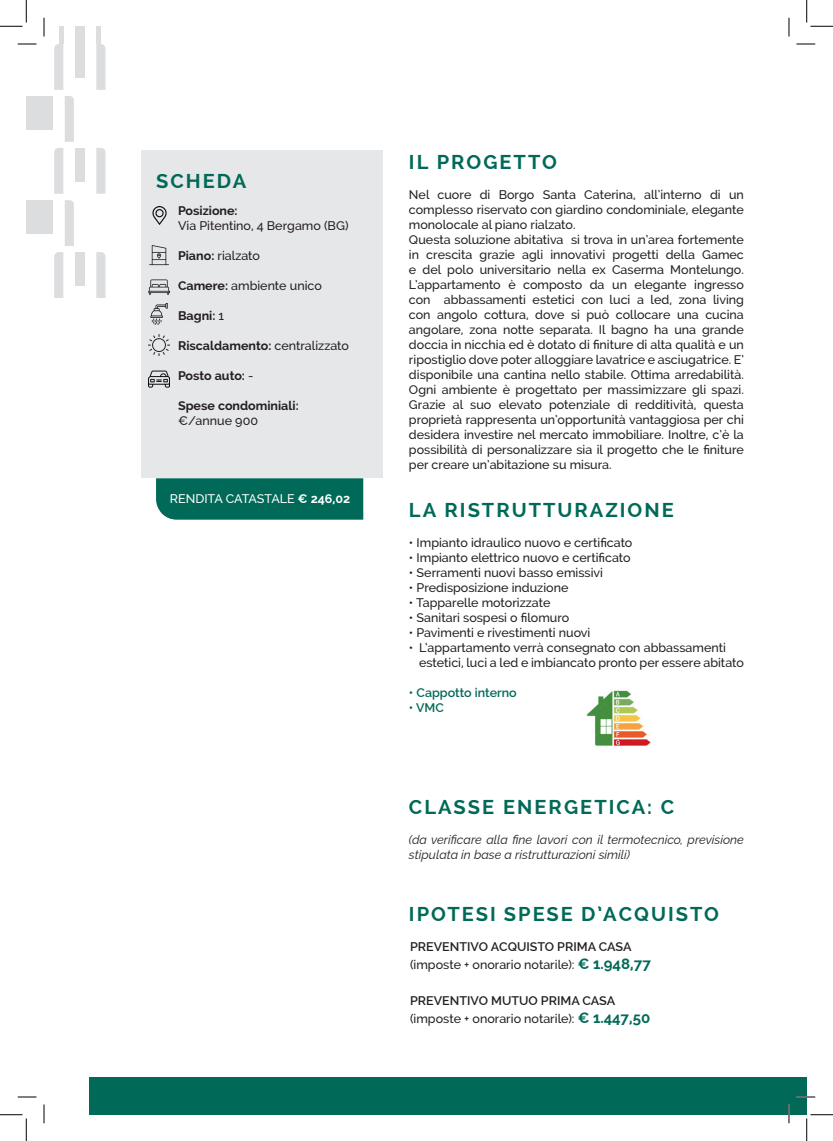
<style>
.page{position:relative;width:833px;height:1141px;background:#fff}
.page>*{position:absolute;margin:0;border:0;box-sizing:border-box;transform-origin:0 0}
.t1{font:700 20px "Raleway";letter-spacing:.1em;color:#006957}
.t2{font:500 12.5px/15px "Raleway";color:#231f20;text-align:justify}
.t3{font:italic 12.5px/15px "Raleway";color:#231f20}
.t4{font:700 12.5px "Raleway";color:#231f20}
.t5{font:600 12.5px "Raleway";color:#231f20}
.t6{font:500 12.5px "Raleway";letter-spacing:-.005em;color:#fff}
.t7{font:600 12.5px "Raleway";color:#006957}
.s1{font-weight:700}
.s2{font-weight:500}
.s3{font-weight:700;font-size:15px;color:#006957}
</style>
<div class="page">
<div style="left:89px;top:1076px;width:717px;height:38px;background:#006957"></div>
<div style="left:76px;top:252px;width:9px;height:34px;background:#dcdddf"></div>
<svg style="left:96px;top:252px;width:9px;height:46px"></svg>
<svg style="left:54px;top:252px;width:9px;height:46px"></svg>
<div style="left:26px;top:200px;width:27px;height:34px;background:#dcdddf"></div>
<svg style="left:65px;top:200px;width:9px;height:46px"></svg>
<div style="left:76px;top:148px;width:9px;height:33px;background:#dcdddf"></div>
<svg style="left:96px;top:148px;width:9px;height:46px"></svg>
<svg style="left:54px;top:148px;width:9px;height:46px"></svg>
<div style="left:26px;top:96px;width:27px;height:34px;background:#dcdddf"></div>
<svg style="left:65px;top:96px;width:9px;height:46px"></svg>
<div style="left:76px;top:26px;width:9px;height:52px;background:#dcdddf"></div>
<svg style="left:96px;top:44px;width:9px;height:46px"></svg>
<svg style="left:54px;top:44px;width:9px;height:46px"></svg>
<hr style="left:59px;top:26px;width:4px;height:18px;background:#dcdddf">
<div style="left:96px;top:26px;width:5px;height:18px;background:#dcdddf"></div>
<div style="left:141px;top:150px;width:242px;height:328px;background:#e6e7e9"></div>
<div style="left:156px;top:478px;width:207px;height:41px;background:#006957"></div>
<img style="left:148px;top:335px;width:22px;height:21px">
<img style="left:150px;top:304px;width:18px;height:21px">
<img style="left:148px;top:279px;width:22px;height:16px">
<img style="left:149px;top:245px;width:20px;height:21px">
<img style="left:152px;top:206px;width:15px;height:18px">
<img style="left:148px;top:370px;width:22px;height:18px">
<img style="left:586px;top:690px;width:65px;height:56px">
<svg style="left:18px;top:43px;width:18px;height:2px"></svg>
<svg style="left:796px;top:43px;width:18px;height:2px"></svg>
<svg style="left:18px;top:1096px;width:18px;height:1px"></svg>
<svg style="left:796px;top:1096px;width:18px;height:1px"></svg>
<svg style="left:43px;top:18px;width:2px;height:18px"></svg>
<svg style="left:43px;top:1104px;width:2px;height:19px"></svg>
<svg style="left:788px;top:18px;width:1px;height:18px"></svg>
<svg style="left:787px;top:1104px;width:2px;height:19px"></svg>
<svg style="left:0;top:0;width:27px;height:27px"></svg>
<svg style="left:0;top:1114px;width:27px;height:26px"></svg>
<svg style="left:806px;top:0;width:26px;height:27px"></svg>
<svg style="left:806px;top:1114px;width:26px;height:26px"></svg>
<p class="t1" style="left:156px;top:169px;width:92px">SCHEDA</p>
<p class="t4" style="left:178px;top:203px;width:61px">Posizione:</p>
<p class="t2" style="left:178px;top:218px;width:172px">Via Pitentino, 4 Bergamo (BG)</p>
<p class="t2" style="left:178px;top:248px;width:83px"><span class="s1">Piano:</span> rialzato</p>
<p class="t2" style="left:178px;top:278px;width:145px"><span class="s1">Camere:</span> ambiente unico</p>
<p class="t4" style="left:178px;top:308px;width:47px">Bagni: <span class="s2">1</span></p>
<p class="t4" style="left:178px;top:338px;width:172px">Riscaldamento: <span class="s2">centralizzato</span></p>
<p class="t4" style="left:178px;top:368px;width:77px">Posto auto: <span class="s2">-</span></p>
<p class="t4" style="left:178px;top:398px;width:122px">Spese condominiali:</p>
<p class="t2" style="left:178px;top:413px;width:81px">€/annue 900</p>
<p class="t6" style="left:170px;top:491px;width:182px">RENDITA CATASTALE <span class="s1">€ 246,02</span></p>
<p class="t1" style="left:409px;top:151px;width:149px">IL PROGETTO</p>
<p class="t2" style="left:409px;top:187px;width:336px">Nel cuore di Borgo Santa Caterina, all’interno di un complesso riservato con giardino condominiale, elegante monolocale al piano rialzato.</p>
<p class="t2" style="left:409px;top:232px;width:336px">Questa soluzione abitativa si trova in un’area fortemente in crescita grazie agli innovativi progetti della Gamec e del polo universitario nella ex Caserma Montelungo.<br>L’appartamento è composto da un elegante ingresso con abbassamenti estetici con luci a led, zona living con angolo cottura, dove si può collocare una cucina angolare, zona notte separata. Il bagno ha una grande doccia in nicchia ed è dotato di finiture di alta qualità e un ripostiglio dove poter alloggiare lavatrice e asciugatrice. E’ disponibile una cantina nello stabile. Ottima arredabilità.<br>Ogni ambiente è progettato per massimizzare gli spazi.<br>Grazie al suo elevato potenziale di redditività, questa proprietà rappresenta un’opportunità vantaggiosa per chi desidera investire nel mercato immobiliare. Inoltre, c’è la possibilità di personalizzare sia il progetto che le finiture per creare un’abitazione su misura.</p>
<p class="t1" style="left:409px;top:498px;width:266px">LA RISTRUTTURAZIONE</p>
<p class="t2" style="left:409px;top:535px;width:225px">• Impianto idraulico nuovo e certificato</p>
<p class="t2" style="left:409px;top:550px;width:223px">• Impianto elettrico nuovo e certificato</p>
<p class="t2" style="left:409px;top:565px;width:195px">• Serramenti nuovi basso emissivi</p>
<p class="t2" style="left:409px;top:580px;width:161px">• Predisposizione induzione</p>
<p class="t2" style="left:409px;top:595px;width:143px">• Tapparelle motorizzate</p>
<p class="t2" style="left:409px;top:610px;width:162px">• Sanitari sospesi o filomuro</p>
<p class="t2" style="left:409px;top:625px;width:183px">• Pavimenti e rivestimenti nuovi</p>
<p class="t2" style="left:409px;top:640px;width:318px">• L’appartamento verrà consegnato con abbassamenti</p>
<p class="t2" style="left:419px;top:655px;width:326px">estetici, luci a led e imbiancato pronto per essere abitato</p>
<p class="t7" style="left:409px;top:685px;width:109px">• Cappotto interno</p>
<p class="t7" style="left:409px;top:700px;width:36px">• VMC</p>
<p class="t1" style="left:409px;top:795px;width:267px">CLASSE ENERGETICA: C</p>
<p class="t3" style="left:409px;top:831px;width:336px">(da verificare alla fine lavori con il termotecnico, previsione stipulata in base a ristrutturazioni simili)</p>
<p class="t1" style="left:409px;top:902px;width:311px">IPOTESI SPESE D’ACQUISTO</p>
<p class="t5" style="left:410px;top:938px;width:223px">PREVENTIVO ACQUISTO PRIMA CASA</p>
<p class="t2" style="left:410px;top:956px;width:242px">(imposte + onorario notarile): <span class="s3">€ 1.948,77</span></p>
<p class="t5" style="left:410px;top:992px;width:206px">PREVENTIVO MUTUO PRIMA CASA</p>
<p class="t2" style="left:410px;top:1010px;width:241px">(imposte + onorario notarile): <span class="s3">€ 1.447,50</span></p>
</div>
